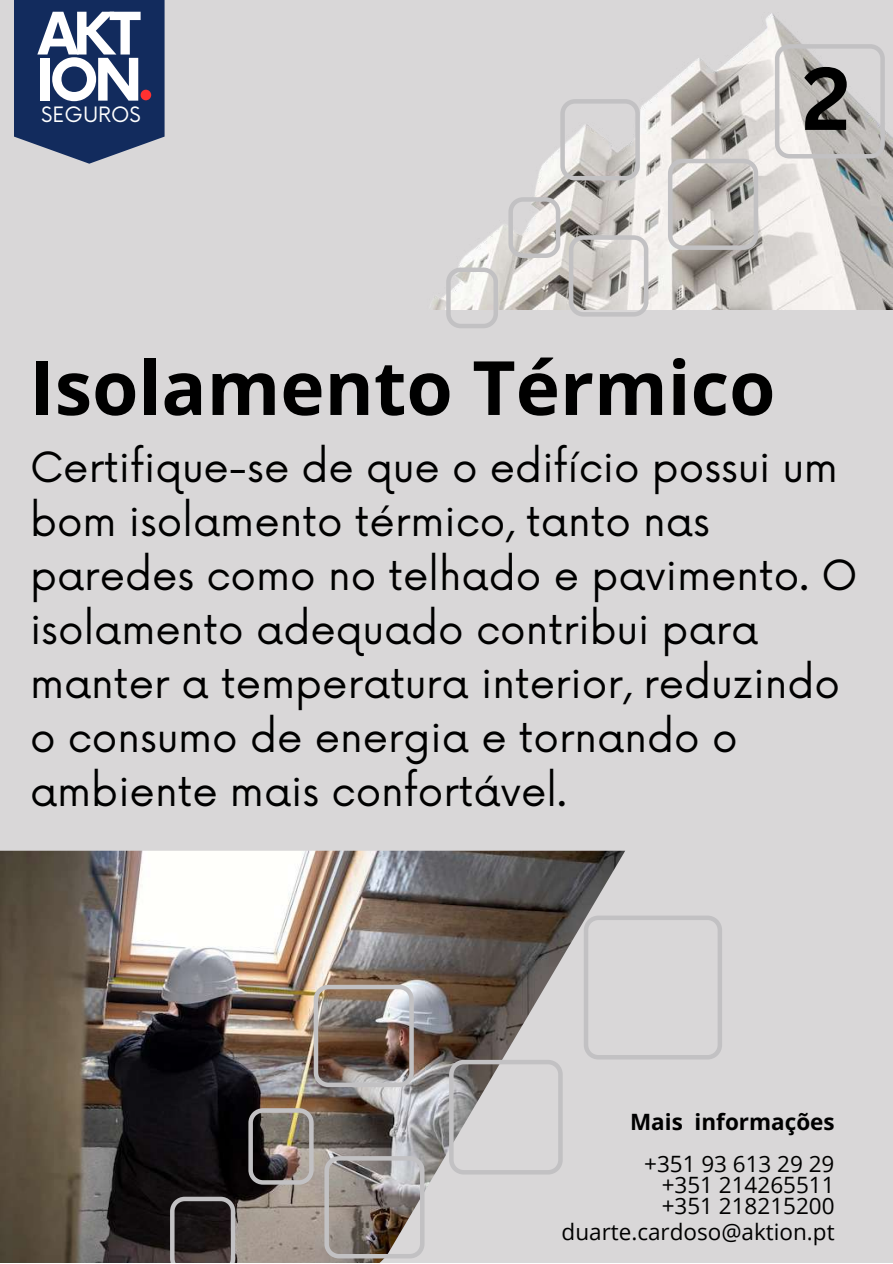
<style>
.page{position:relative;width:893px;height:1264px;background:#fff}
.page>*{position:absolute;margin:0;border:0;box-sizing:border-box;transform-origin:0 0}
.t1{font:700 86.85px "Canva Sans";color:#000}
.t2{font:700 75px "Open Sans";color:#000}
.t3{font:700 57px/46px "Now";letter-spacing:-.085em;color:#fff}
.t4{font:40.5px/54px "Now";color:#000}
.t5{font:22.5px/21.3px "Open Sans";color:#000;text-align:justify}
.t6{font:700 22.5px "Open Sans";color:#000}
.t7{font:20.55px "Now";color:#fff}
.s1{font-size:58.2px;color:#ff3131}
</style>
<div class="page">
<div style="left:0;top:0;width:892px;height:1262px;background:#d9d7d8"></div>
<svg style="left:14px;top:0;width:150px;height:164px;background:#223967"></svg>
<img style="left:0;top:850px;width:625px;height:412px">
<svg style="left:583px;top:915px;width:139px;height:144px"></svg>
<svg style="left:449px;top:1059px;width:113px;height:115px"></svg>
<svg style="left:324px;top:1156px;width:100px;height:102px;background:#958e8a"></svg>
<img style="left:314px;top:984px;width:100px;height:103px">
<img style="left:248px;top:1108px;width:65px;height:76px">
<svg style="left:170px;top:1196px;width:65px;height:66px;background:#3d3838"></svg>
<img style="left:433px;top:13px;width:459px;height:296px">
<svg style="left:774px;top:44px;width:110px;height:114px"></svg>
<svg style="left:668px;top:159px;width:90px;height:91px;background:#bab6b2"></svg>
<svg style="left:569px;top:235px;width:79px;height:81px"></svg>
<svg style="left:560px;top:99px;width:79px;height:81px"></svg>
<svg style="left:508px;top:197px;width:52px;height:61px"></svg>
<svg style="left:446px;top:267px;width:52px;height:61px"></svg>
<h3 class="t3" style="left:36px;top:14px;width:121px">AKT<br>ION<span class="s1">.</span></h3>
<p class="t7" style="left:41px;top:103px;width:101px">SEGUROS</p>
<h1 class="t1" style="left:802px;top:37px;width:50px">2</h1>
<h2 class="t2" style="left:30px;top:335px;width:747px">Isolamento Térmico</h2>
<p class="t4" style="left:30px;top:442px;width:828px">Certifique-se de que o edifício possui um bom isolamento térmico, tanto nas paredes como no telhado e pavimento. O isolamento adequado contribui para manter a temperatura interior, reduzindo o consumo de energia e tornando o ambiente mais confortável.</p>
<p class="t6" style="left:630px;top:1106px;width:206px">Mais informações</p>
<p class="t5" style="left:661px;top:1152px;width:174px;text-indent:-18px">+351 93 613 29 29 +351 214265511 +351 218215200</p>
<p class="t5" style="left:561px;top:1220px;width:274px">duarte.cardoso@aktion.pt</p>
</div>
